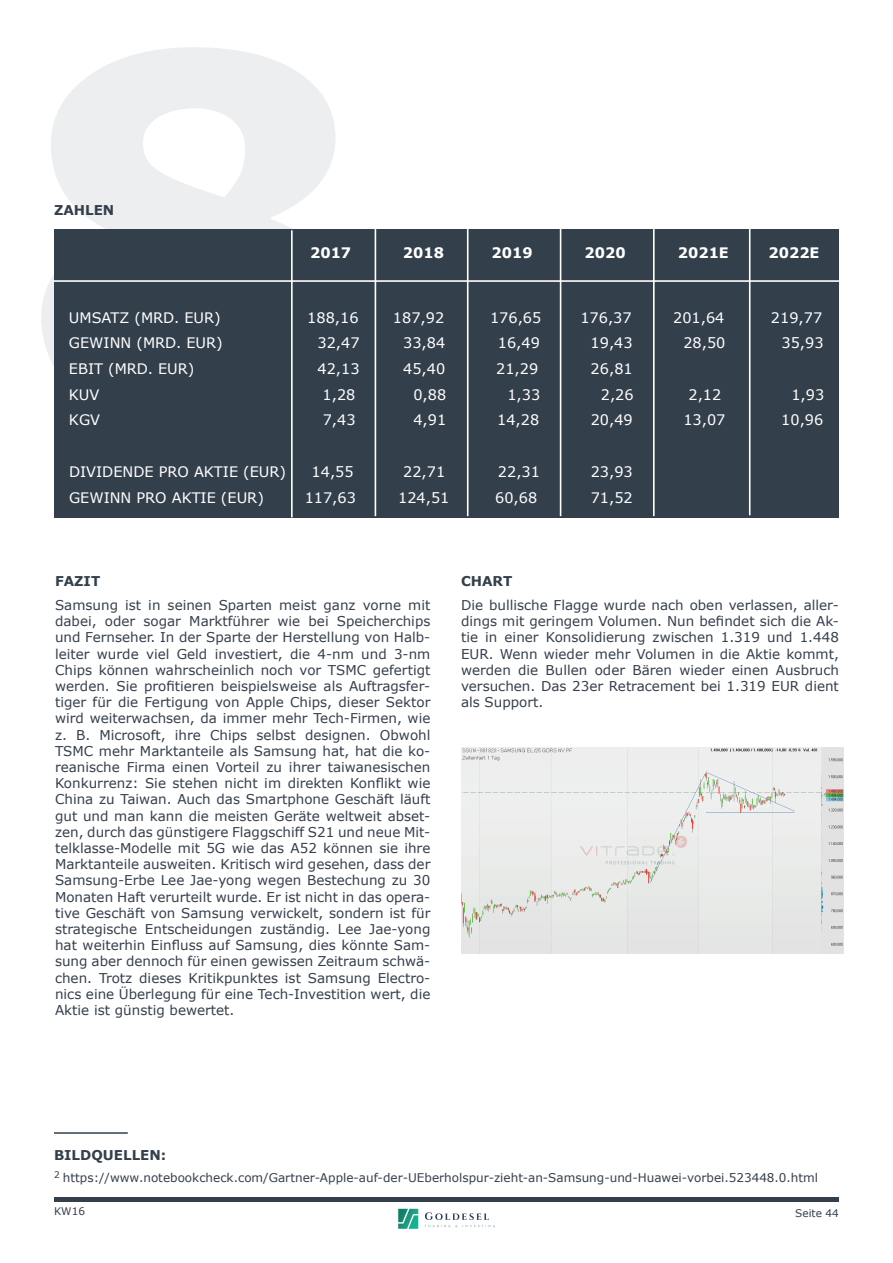
<style>
.page{position:relative;width:893px;height:1263px;background:#fff}
.page>*{position:absolute;margin:0;border:0;box-sizing:border-box;transform-origin:0 0}
.t1{font:14.4px "Verdana";color:#fff}
.t2{font:700 14.4px "Verdana";color:#fff}
.t3{font:13.5px/16.2px "Verdana";color:#343f4c;text-align:justify}
.t4{font:700 13.5px "Verdana";color:#343f4c}
.t5{font:12px "Verdana";color:#343f4c}
.t6{font:10.5px "Verdana";color:#343f4c}
</style>
<div class="page">
<hr style="left:54px;top:1197px;width:785px;height:4px;background:#343f4c">
<svg style="left:398px;top:1209px;width:20px;height:20px"></svg>
<svg style="left:425px;top:1212px;width:70px;height:15px"></svg>
<hr style="left:54px;top:1132px;width:74px;height:2px;background:#343f4c">
<div style="left:54px;top:229px;width:785px;height:288px;background:#343f4c"></div>
<hr style="left:53px;top:280px;width:786px;height:2px;background:#fff">
<hr style="left:291px;top:230px;width:2px;height:287px;background:#fff">
<hr style="left:375px;top:229px;width:1px;height:287px;background:#fff">
<hr style="left:467px;top:229px;width:1px;height:287px;background:#fff">
<hr style="left:560px;top:229px;width:1px;height:287px;background:#fff">
<hr style="left:653px;top:229px;width:2px;height:287px;background:#fff">
<hr style="left:749px;top:228px;width:1px;height:287px;background:#fff">
<img style="left:461px;top:748px;width:382px;height:205px">
<p class="t4" style="left:54px;top:201px;width:62px">ZAHLEN</p>
<p class="t2" style="left:310px;top:244px;width:43px">2017</p>
<p class="t2" style="left:403px;top:244px;width:43px">2018</p>
<p class="t2" style="left:491px;top:244px;width:43px">2019</p>
<p class="t2" style="left:585px;top:244px;width:43px">2020</p>
<p class="t2" style="left:678px;top:244px;width:53px">2021E</p>
<p class="t2" style="left:768px;top:244px;width:53px">2022E</p>
<p class="t1" style="left:69px;top:308px;width:153px">UMSATZ (MRD. EUR)</p>
<p class="t1" style="left:307px;top:308px;width:53px">188,16</p>
<p class="t1" style="left:393px;top:308px;width:53px">187,92</p>
<p class="t1" style="left:490px;top:308px;width:53px">176,65</p>
<p class="t1" style="left:580px;top:308px;width:53px">176,37</p>
<p class="t1" style="left:673px;top:308px;width:53px">201,64</p>
<p class="t1" style="left:771px;top:308px;width:53px">219,77</p>
<p class="t1" style="left:69px;top:334px;width:155px">GEWINN (MRD. EUR)</p>
<p class="t1" style="left:317px;top:334px;width:44px">32,47</p>
<p class="t1" style="left:403px;top:334px;width:44px">33,84</p>
<p class="t1" style="left:498px;top:334px;width:44px">16,49</p>
<p class="t1" style="left:591px;top:334px;width:44px">19,43</p>
<p class="t1" style="left:683px;top:334px;width:44px">28,50</p>
<p class="t1" style="left:781px;top:334px;width:44px">35,93</p>
<p class="t1" style="left:69px;top:360px;width:127px">EBIT (MRD. EUR)</p>
<p class="t1" style="left:318px;top:360px;width:44px">42,13</p>
<p class="t1" style="left:403px;top:360px;width:44px">45,40</p>
<p class="t1" style="left:496px;top:360px;width:44px">21,29</p>
<p class="t1" style="left:591px;top:360px;width:44px">26,81</p>
<p class="t1" style="left:69px;top:385px;width:32px">KUV</p>
<p class="t1" style="left:323px;top:385px;width:34px">1,28</p>
<p class="t1" style="left:413px;top:385px;width:34px">0,88</p>
<p class="t1" style="left:507px;top:385px;width:34px">1,33</p>
<p class="t1" style="left:601px;top:385px;width:34px">2,26</p>
<p class="t1" style="left:688px;top:385px;width:34px">2,12</p>
<p class="t1" style="left:791px;top:385px;width:34px">1,93</p>
<p class="t1" style="left:69px;top:411px;width:33px">KGV</p>
<p class="t1" style="left:323px;top:411px;width:34px">7,43</p>
<p class="t1" style="left:413px;top:411px;width:34px">4,91</p>
<p class="t1" style="left:497px;top:411px;width:44px">14,28</p>
<p class="t1" style="left:591px;top:411px;width:44px">20,49</p>
<p class="t1" style="left:683px;top:411px;width:44px">13,07</p>
<p class="t1" style="left:781px;top:411px;width:44px">10,96</p>
<p class="t1" style="left:69px;top:462px;width:219px">DIVIDENDE PRO AKTIE (EUR)</p>
<p class="t1" style="left:312px;top:462px;width:44px">14,55</p>
<p class="t1" style="left:403px;top:462px;width:44px">22,71</p>
<p class="t1" style="left:498px;top:462px;width:44px">22,31</p>
<p class="t1" style="left:591px;top:462px;width:44px">23,93</p>
<p class="t1" style="left:69px;top:488px;width:196px">GEWINN PRO AKTIE (EUR)</p>
<p class="t1" style="left:305px;top:488px;width:53px">117,63</p>
<p class="t1" style="left:398px;top:488px;width:53px">124,51</p>
<p class="t1" style="left:495px;top:488px;width:44px">60,68</p>
<p class="t1" style="left:591px;top:488px;width:44px">71,52</p>
<p class="t4" style="left:55px;top:572px;width:47px">FAZIT</p>
<p class="t3" style="left:55px;top:597px;width:377px">Samsung ist in seinen Sparten meist ganz vorne mit dabei, oder sogar Marktführer wie bei Speicherchips und Fernseher. In der Sparte der Herstellung von Halb&shy;leiter wurde viel Geld investiert, die 4-nm und 3-nm Chips können wahrscheinlich noch vor TSMC gefertigt werden. Sie profitieren beispielsweise als Auftragsfer&shy;tiger für die Fertigung von Apple Chips, dieser Sektor wird weiterwachsen, da immer mehr Tech-Firmen, wie z. B. Microsoft, ihre Chips selbst designen. Obwohl TSMC mehr Marktanteile als Samsung hat, hat die ko&shy;reanische Firma einen Vorteil zu ihrer taiwanesischen Konkurrenz: Sie stehen nicht im direkten Konflikt wie China zu Taiwan. Auch das Smartphone Geschäft läuft gut und man kann die meisten Geräte weltweit abset&shy;zen, durch das günstigere Flaggschiff S21 und neue Mit&shy;telklasse-Modelle mit 5G wie das A52 können sie ihre Marktanteile ausweiten. Kritisch wird gesehen, dass der Samsung-Erbe Lee Jae-yong wegen Bestechung zu 30<br>Monaten Haft verurteilt wurde. Er ist nicht in das opera&shy;tive Geschäft von Samsung verwickelt, sondern ist für strategische Entscheidungen zuständig. Lee Jae-yong hat weiterhin Einfluss auf Samsung, dies könnte Sam&shy;sung aber dennoch für einen gewissen Zeitraum schwä&shy;chen. Trotz dieses Kritikpunktes ist Samsung Electro&shy;nics eine Überlegung für eine Tech-Investition wert, die Aktie ist günstig bewertet.</p>
<p class="t4" style="left:461px;top:572px;width:53px">CHART</p>
<p class="t3" style="left:461px;top:597px;width:379px">Die bullische Flagge wurde nach oben verlassen, aller&shy;dings mit geringem Volumen. Nun befindet sich die Ak&shy;tie in einer Konsolidierung zwischen 1.319 und 1.448<br>EUR. Wenn wieder mehr Volumen in die Aktie kommt, werden die Bullen oder Bären wieder einen Ausbruch versuchen. Das 23er Retracement bei 1.319 EUR dient als Support.</p>
<p class="t4" style="left:54px;top:1146px;width:114px">BILDQUELLEN:</p>
<p class="t5" style="left:54px;top:1170px;width:766px"><sup>2</sup> https://www.notebookcheck.com/Gartner-Apple-auf-der-UEberholspur-zieht-an-Samsung-und-Huawei-vorbei.523448.0.html</p>
<p class="t6" style="left:54px;top:1205px;width:33px">KW16</p>
<p class="t6" style="left:795px;top:1206px;width:45px">Seite 44</p>
</div>
